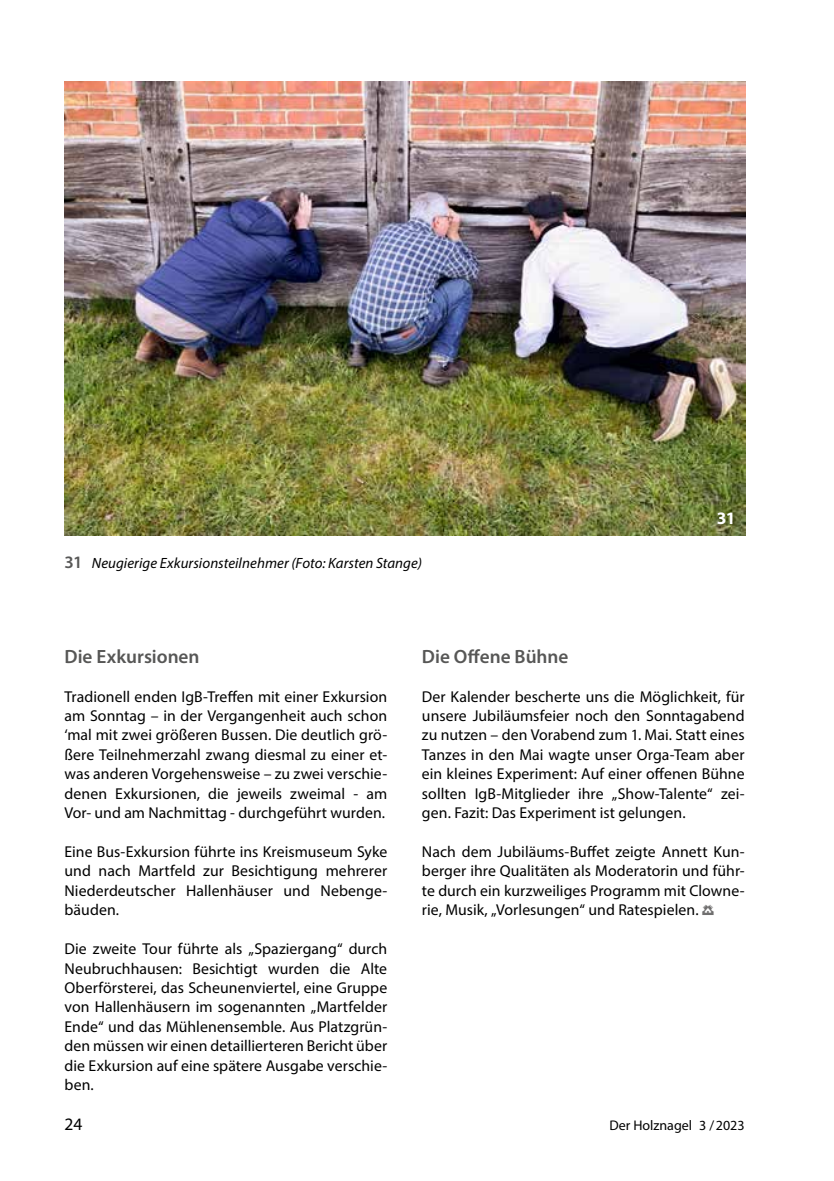
<style>
.page{position:relative;width:834px;height:1181px;background:#fff}
.page>*{position:absolute;margin:0;border:0;box-sizing:border-box;transform-origin:0 0}
.t1{font:600 19.25px "Myriad Pro";color:#575756}
.t2{font:17.5px "Myriad Pro";color:#000}
.t3{font:700 17.5px "Myriad Pro";color:#fff}
.t4{font:15.75px/19.4px "Myriad Pro";letter-spacing:.005em;color:#000;text-align:justify}
.t5{font:italic 14.88px "Myriad Pro";letter-spacing:.005em;color:#000}
.t6{font:14px "Myriad Pro";color:#000}
.s1{font-weight:600;font-style:normal;font-size:17.5px;color:#575756}
.s2{font-family:"IGB Font";font-size:12.78px;color:#706f6f}
</style>
<div class="page">
<img style="left:64px;top:82px;width:681px;height:454px">
<p class="t5" style="left:64px;top:554px;width:359px"><span class="s1">31</span> Neugierige Exkursionsteilnehmer (Foto: Karsten Stange)</p>
<p class="t3" style="left:716px;top:507px;width:20px">31</p>
<p class="t1" style="left:64px;top:645px;width:137px">Die Exkursionen</p>
<p class="t4" style="left:64px;top:686px;width:324px">Tradionell enden IgB-Treffen mit einer Exkursion am Sonntag – in der Vergangenheit auch schon ‘mal mit zwei größeren Bussen. Die deutlich grö&shy;ßere Teilnehmerzahl zwang diesmal zu einer et&shy;was anderen Vorgehensweise – zu zwei verschie&shy;denen Exkursionen, die jeweils zweimal - am Vor- und am Nachmittag - durchgeführt wurden.</p>
<p class="t4" style="left:64px;top:842px;width:324px">Eine Bus-Exkursion führte ins Kreismuseum Syke und nach Martfeld zur Besichtigung mehrerer Niederdeutscher Hallenhäuser und Nebenge&shy;bäuden.</p>
<p class="t4" style="left:64px;top:939px;width:324px">Die zweite Tour führte als „Spaziergang“ durch Neubruchhausen: Besichtigt wurden die Alte Oberförsterei, das Scheunenviertel, eine Gruppe von Hallenhäusern im sogenannten „Martfelder Ende“ und das Mühlenensemble. Aus Platzgrün&shy;den müssen wir einen detaillierteren Bericht über die Exkursion auf eine spätere Ausgabe verschie&shy;ben.</p>
<p class="t1" style="left:422px;top:645px;width:148px">Die Offene Bühne</p>
<p class="t4" style="left:422px;top:686px;width:324px">Der Kalender bescherte uns die Möglichkeit, für unsere Jubiläumsfeier noch den Sonntagabend zu nutzen – den Vorabend zum 1. Mai. Statt eines Tanzes in den Mai wagte unser Orga-Team aber ein kleines Experiment: Auf einer offenen Bühne sollten IgB-Mitglieder ihre „Show-Talente“ zei&shy;gen. Fazit: Das Experiment ist gelungen.</p>
<p class="t4" style="left:422px;top:842px;width:324px">Nach dem Jubiläums-Buffet zeigte Annett Kun&shy;berger ihre Qualitäten als Moderatorin und führ&shy;te durch ein kurzweiliges Programm mit Clowne&shy;rie, Musik, „Vorlesungen“ und Ratespielen. <span class="s2">I</span></p>
<p class="t2" style="left:64px;top:1113px;width:19px">24</p>
<p class="t6" style="left:609px;top:1116px;width:137px">Der Holznagel 3 /2023</p>
</div>
